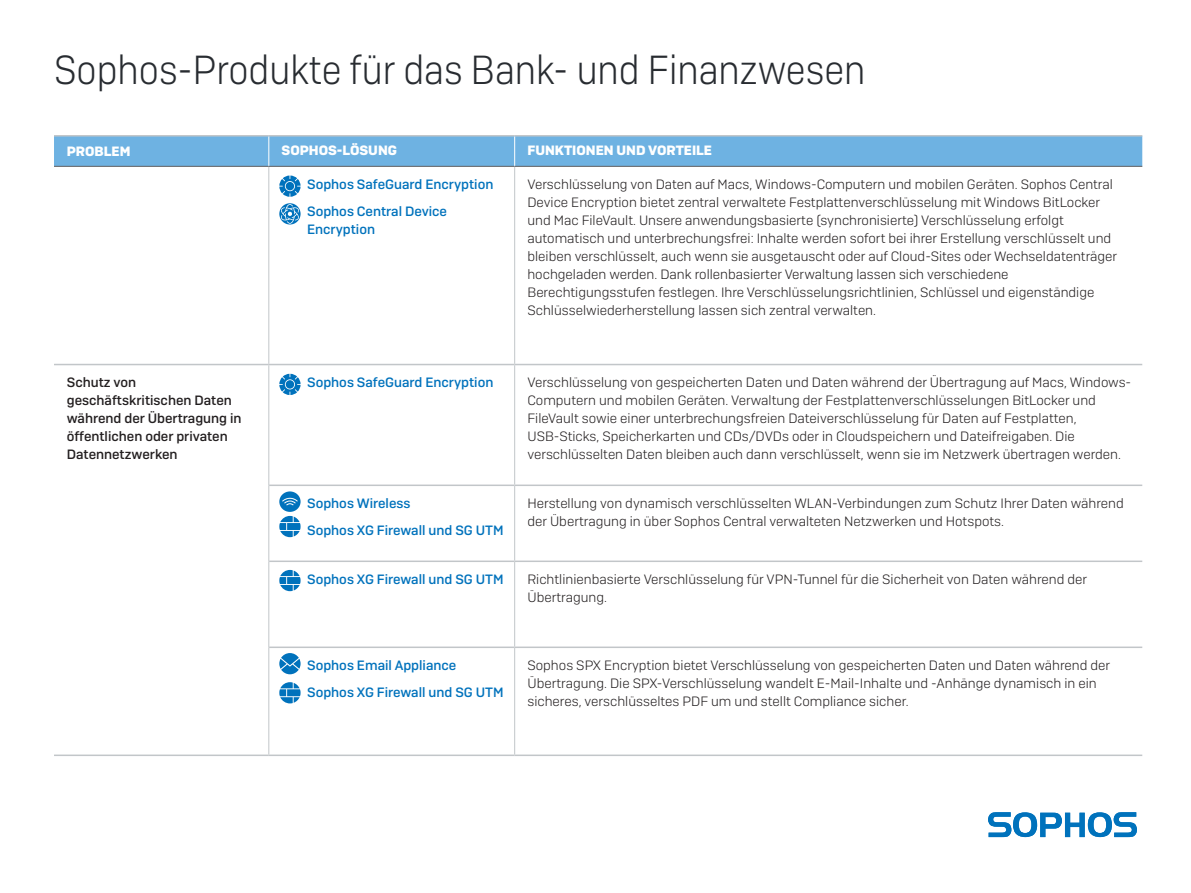
<style>
.page{position:relative;width:1191px;height:893px;background:#fff}
.page>*{position:absolute;margin:0;border:0;box-sizing:border-box;transform-origin:0 0}
.t1{font:300 40.5px "Sophos Sans";color:#282c31;scale:.9 1}
.Table_Body_Copy{font:300 13.5px/18px "Sophos Sans";color:#231f20}
.Subhead{font:500 13.5px/18px "Sophos Sans";color:#0072bc}
.Subhead-2{font:500 13.5px/18px "Sophos Sans";color:#231f20}
.Subhead-3{font:700 13.5px "Sophos Sans";color:#fff}
</style>
<div class="page">
<svg style="left:988px;top:812px;width:149px;height:25px"></svg>
<div style="left:54px;top:137px;width:1088px;height:29px;background:#6eb2e2"></div>
<hr style="left:514px;top:365px;width:1px;height:120px;background:#c2c6c9">
<hr style="left:514px;top:486px;width:1px;height:75px;background:#c2c6c9">
<hr style="left:514px;top:562px;width:1px;height:85px;background:#c2c6c9">
<hr style="left:514px;top:648px;width:1px;height:107px;background:#c2c6c9">
<hr style="left:269px;top:166px;width:245px;height:1px;background:#6c6d70">
<hr style="left:514px;top:166px;width:628px;height:1px;background:#6c6d70">
<hr style="left:269px;top:135px;width:245px;height:2px;background:#c2c6c9">
<hr style="left:514px;top:135px;width:628px;height:2px;background:#c2c6c9">
<hr style="left:54px;top:135px;width:215px;height:2px;background:#c2c6c9">
<hr style="left:514px;top:364px;width:628px;height:1px;background:#c2c6c9">
<hr style="left:514px;top:485px;width:628px;height:1px;background:#c2c6c9">
<hr style="left:514px;top:561px;width:628px;height:1px;background:#c2c6c9">
<hr style="left:514px;top:647px;width:628px;height:1px;background:#c2c6c9">
<hr style="left:514px;top:755px;width:628px;height:1px;background:#c2c6c9">
<hr style="left:269px;top:485px;width:245px;height:1px;background:#c2c6c9">
<hr style="left:269px;top:561px;width:245px;height:1px;background:#c2c6c9">
<hr style="left:269px;top:647px;width:245px;height:1px;background:#c2c6c9">
<hr style="left:269px;top:755px;width:245px;height:1px;background:#c2c6c9">
<hr style="left:54px;top:166px;width:215px;height:1px;background:#6c6d70">
<hr style="left:268px;top:167px;width:1px;height:197px;background:#c2c6c9">
<hr style="left:514px;top:167px;width:1px;height:197px;background:#c2c6c9">
<hr style="left:269px;top:364px;width:245px;height:1px;background:#c2c6c9">
<hr style="left:54px;top:364px;width:215px;height:1px;background:#c2c6c9">
<hr style="left:268px;top:365px;width:1px;height:120px;background:#c2c6c9">
<hr style="left:268px;top:485px;width:1px;height:76px;background:#c2c6c9">
<hr style="left:268px;top:561px;width:1px;height:86px;background:#c2c6c9">
<hr style="left:268px;top:647px;width:1px;height:108px;background:#c2c6c9">
<hr style="left:54px;top:755px;width:215px;height:1px;background:#c2c6c9">
<hr style="left:268px;top:136px;width:1px;height:30px;background:#fff">
<hr style="left:514px;top:136px;width:1px;height:30px;background:#fff">
<svg style="left:279px;top:374px;width:21px;height:21px"></svg>
<svg style="left:279px;top:570px;width:21px;height:21px"></svg>
<svg style="left:279px;top:682px;width:21px;height:21px"></svg>
<svg style="left:279px;top:653px;width:21px;height:21px"></svg>
<svg style="left:279px;top:176px;width:21px;height:21px"></svg>
<svg style="left:279px;top:203px;width:21px;height:22px"></svg>
<svg style="left:279px;top:491px;width:21px;height:46px"></svg>
<h1 class="t1" style="left:54px;top:46px;width:903px">Sophos-Produkte für das Bank- und Finanzwesen</h1>
<p class="Subhead-3" style="left:67px;top:143px;width:65px">PROBLEM</p>
<p class="Subhead-3" style="left:281px;top:142px;width:117px">SOPHOS-LÖSUNG</p>
<p class="Subhead-3" style="left:527px;top:142px;width:186px">FUNKTIONEN UND VORTEILE</p>
<p class="Subhead" style="left:307px;top:175px;width:188px">Sophos SafeGuard Encryption</p>
<p class="Subhead" style="left:307px;top:202px;width:141px">Sophos Central Device<br>Encryption</p>
<p class="Table_Body_Copy" style="left:527px;top:175px;width:591px">Verschlüsselung von Daten auf Macs, Windows-Computern und mobilen Geräten. Sophos Central Device Encryption bietet zentral verwaltete Festplattenverschlüsselung mit Windows BitLocker und Mac FileVault. Unsere anwendungsbasierte (synchronisierte) Verschlüsselung erfolgt automatisch und unterbrechungsfrei: Inhalte werden sofort bei ihrer Erstellung verschlüsselt und bleiben verschlüsselt, auch wenn sie ausgetauscht oder auf Cloud-Sites oder Wechseldatenträger hochgeladen werden. Dank rollenbasierter Verwaltung lassen sich verschiedene Berechtigungsstufen festlegen. Ihre Verschlüsselungsrichtlinien, Schlüssel und eigenständige Schlüsselwiederherstellung lassen sich zentral verwalten.</p>
<p class="Subhead-2" style="left:67px;top:374px;width:176px">Schutz von geschäftskritischen Daten während der Übertragung in öffentlichen oder privaten<br>Datennetzwerken</p>
<p class="Subhead" style="left:307px;top:374px;width:188px">Sophos SafeGuard Encryption</p>
<p class="Table_Body_Copy" style="left:527px;top:373px;width:605px">Verschlüsselung von gespeicherten Daten und Daten während der Übertragung auf Macs, Windows-Computern und mobilen Geräten. Verwaltung der Festplattenverschlüsselungen BitLocker und FileVault sowie einer unterbrechungsfreien Dateiverschlüsselung für Daten auf Festplatten, USB-Sticks, Speicherkarten und CDs/DVDs oder in Cloudspeichern und Dateifreigaben. Die verschlüsselten Daten bleiben auch dann verschlüsselt, wenn sie im Netzwerk übertragen werden.</p>
<p class="Subhead" style="left:307px;top:494px;width:105px">Sophos Wireless</p>
<p class="Subhead" style="left:307px;top:521px;width:198px">Sophos XG Firewall und SG UTM</p>
<p class="Table_Body_Copy" style="left:527px;top:494px;width:598px">Herstellung von dynamisch verschlüsselten WLAN-Verbindungen zum Schutz Ihrer Daten während der Übertragung in über Sophos Central verwalteten Netzwerken und Hotspots.</p>
<p class="Subhead" style="left:307px;top:570px;width:198px">Sophos XG Firewall und SG UTM</p>
<p class="Table_Body_Copy" style="left:527px;top:570px;width:561px">Richtlinienbasierte Verschlüsselung für VPN-Tunnel für die Sicherheit von Daten während der<br>Übertragung.</p>
<p class="Subhead" style="left:307px;top:656px;width:151px">Sophos Email Appliance</p>
<p class="Subhead" style="left:307px;top:683px;width:198px">Sophos XG Firewall und SG UTM</p>
<p class="Table_Body_Copy" style="left:527px;top:656px;width:584px">Sophos SPX Encryption bietet Verschlüsselung von gespeicherten Daten und Daten während der<br>Übertragung. Die SPX-Verschlüsselung wandelt E-Mail-Inhalte und -Anhänge dynamisch in ein sicheres, verschlüsseltes PDF um und stellt Compliance sicher.</p>
</div>
